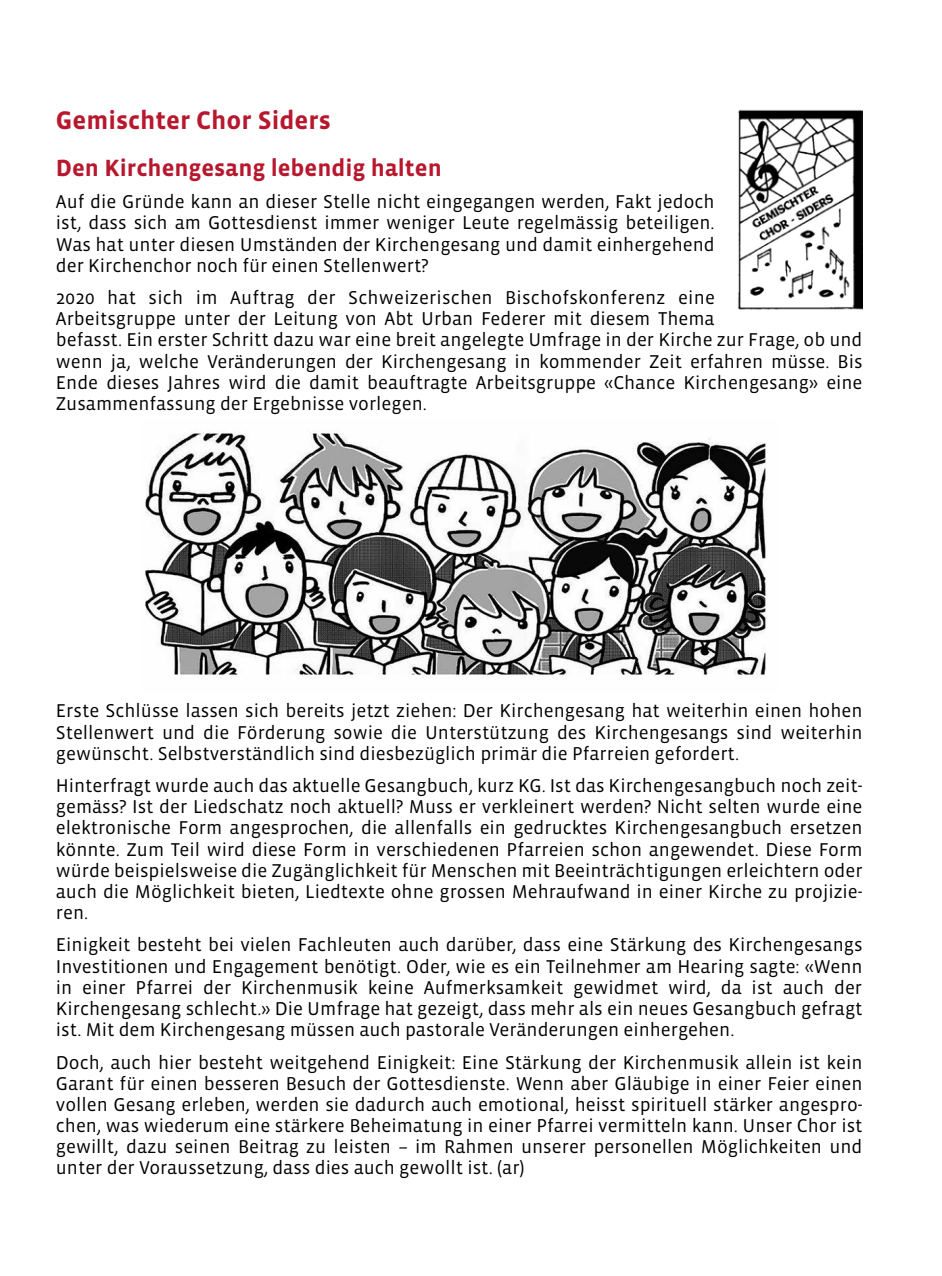
<style>
.page{position:relative;width:942px;height:1276px;background:#fff}
.page>*{position:absolute;margin:0;border:0;box-sizing:border-box;transform-origin:0 0}
.t1{font:700 26px "Vista Sans";color:#b7182e}
.t2{font:700 24px "Vista Sans";color:#b7182e}
.t3{font:19px/21.2px "Vista Sans";color:#000;text-align:justify}
</style>
<div class="page">
<img style="left:145px;top:431px;width:623px;height:248px">
<img style="left:737px;top:109px;width:125px;height:201px">
<h1 class="t1" style="left:56px;top:106px;width:276px">Gemischter Chor Siders</h1>
<p class="t2" style="left:56px;top:156px;width:387px">Den Kirchengesang lebendig halten</p>
<p class="t3" style="left:56px;top:192px;width:660px">Auf die Gründe kann an dieser Stelle nicht eingegangen werden, Fakt jedoch ist, dass sich am Gottesdienst immer weniger Leute regelmässig beteiligen.<br>Was hat unter diesen Umständen der Kirchengesang und damit einhergehend der Kirchenchor noch für einen Stellenwert?</p>
<p class="t3" style="left:56px;top:287px;width:807px;text-align:left">2020 hat sich im Auftrag der Schweizerischen Bischofskonferenz eine<br>Arbeitsgruppe unter der Leitung von Abt Urban Federer mit diesem Thema<br>befasst. Ein erster Schritt dazu war eine breit angelegte Umfrage in der Kirche zur Frage, ob und wenn ja, welche Veränderungen der Kirchengesang in kommender Zeit erfahren müsse. Bis Ende dieses Jahres wird die damit beauftragte Arbeitsgruppe «Chance Kirchengesang» eine Zusammenfassung der Ergebnisse vorlegen.</p>
<p class="t3" style="left:56px;top:701px;width:807px">Erste Schlüsse lassen sich bereits jetzt ziehen: Der Kirchengesang hat weiterhin einen hohen Stellenwert und die Förderung sowie die Unterstützung des Kirchengesangs sind weiterhin gewünscht. Selbstverständlich sind diesbezüglich primär die Pfarreien gefordert.</p>
<p class="t3" style="left:56px;top:775px;width:807px">Hinterfragt wurde auch das aktuelle Gesangbuch, kurz KG. Ist das Kirchengesangbuch noch zeit&shy;gemäss? Ist der Liedschatz noch aktuell? Muss er verkleinert werden? Nicht selten wurde eine elektronische Form angesprochen, die allenfalls ein gedrucktes Kirchengesangbuch ersetzen könnte. Zum Teil wird diese Form in verschiedenen Pfarreien schon angewendet. Diese Form würde beispielsweise die Zugänglichkeit für Menschen mit Beeinträchtigungen erleichtern oder auch die Möglichkeit bieten, Liedtexte ohne grossen Mehraufwand in einer Kirche zu projizie&shy;ren.</p>
<p class="t3" style="left:56px;top:935px;width:807px">Einigkeit besteht bei vielen Fachleuten auch darüber, dass eine Stärkung des Kirchengesangs Investitionen und Engagement benötigt. Oder, wie es ein Teilnehmer am Hearing sagte: «Wenn in einer Pfarrei der Kirchenmusik keine Aufmerksamkeit gewidmet wird, da ist auch der Kirchengesang schlecht.» Die Umfrage hat gezeigt, dass mehr als ein neues Gesangbuch gefragt ist. Mit dem Kirchengesang müssen auch pastorale Veränderungen einhergehen.</p>
<p class="t3" style="left:56px;top:1052px;width:807px">Doch, auch hier besteht weitgehend Einigkeit: Eine Stärkung der Kirchenmusik allein ist kein Garant für einen besseren Besuch der Gottesdienste. Wenn aber Gläubige in einer Feier einen vollen Gesang erleben, werden sie dadurch auch emotional, heisst spirituell stärker angespro&shy;chen, was wiederum eine stärkere Beheimatung in einer Pfarrei vermitteln kann. Unser Chor ist gewillt, dazu seinen Beitrag zu leisten – im Rahmen unserer personellen Möglichkeiten und unter der Voraussetzung, dass dies auch gewollt ist. (ar)</p>
</div>
